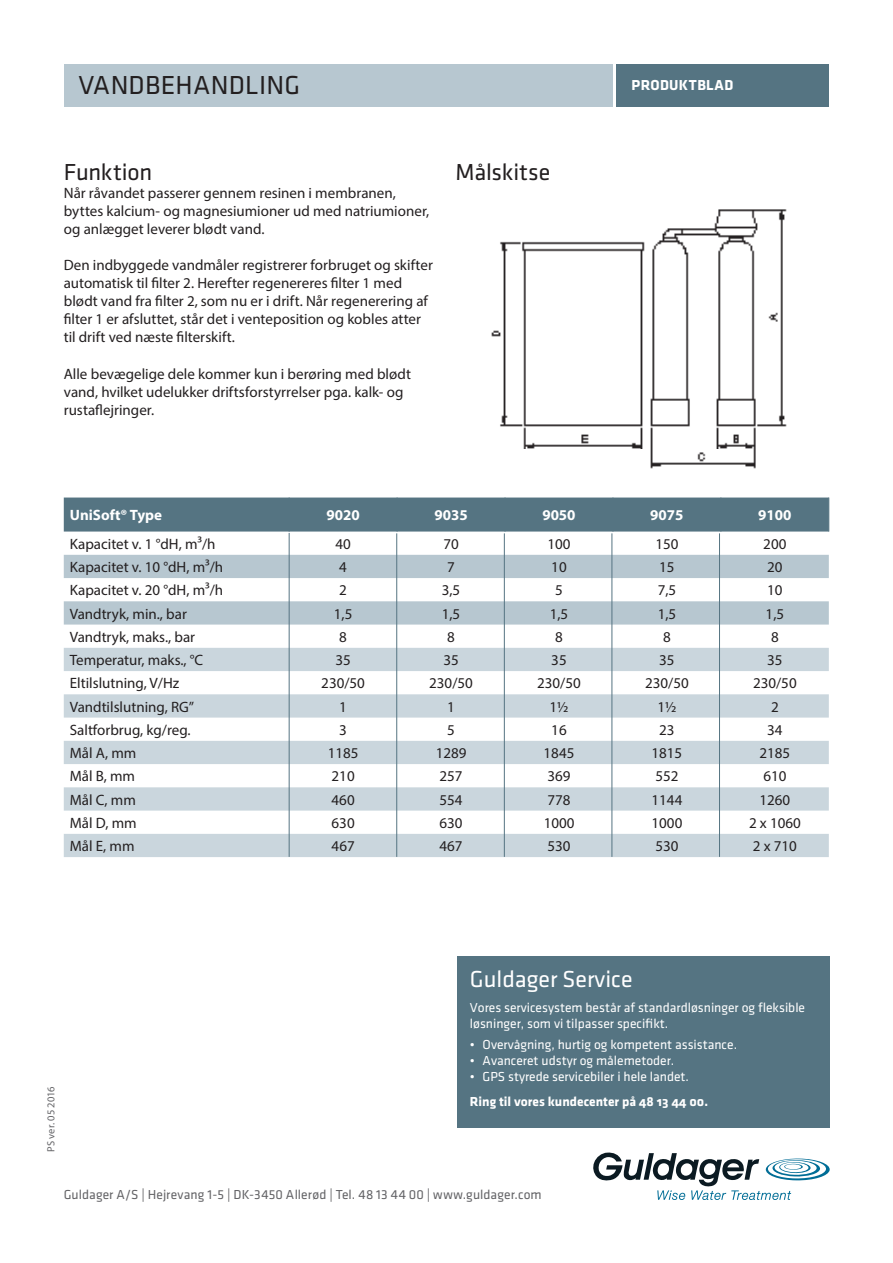
<style>
.page{position:relative;width:893px;height:1263px;background:#fff}
.page>*{position:absolute;margin:0;border:0;box-sizing:border-box;transform-origin:0 0}
.t1{font:27px "Klavika";letter-spacing:.01em;color:#231f20}
.t2{font:24px "Klavika";letter-spacing:-.01em;color:#231f20}
.t3{font:24px "Klavika";color:#fff}
.t4{font:15px/18px "Myriad Pro";color:#231f20}
.t5{font:700 15px "Myriad Pro";color:#fff}
.t6{font:15px "Klavika Bold Bold OSF";letter-spacing:.025em;color:#fff}
.t7{font:13.5px/16.2px "Klavika";color:#fff}
.t8{font:13.5px "Klavika";letter-spacing:.01em;color:#636366}
.t9{font:13.5px "Klavika Bold Bold OSF";color:#fff}
.t10{font:10.5px "Myriad Pro";letter-spacing:.005em;color:#636366}
</style>
<div class="page">
<svg style="left:593px;top:1152px;width:237px;height:48px"></svg>
<div style="left:64px;top:64px;width:548px;height:42px;background:#b7c7d0"></div>
<div style="left:617px;top:64px;width:212px;height:42px;background:#557482"></div>
<div style="left:457px;top:956px;width:372px;height:171px;background:#557482"></div>
<img style="left:491px;top:209px;width:296px;height:260px">
<div style="left:64px;top:497px;width:764px;height:34px;background:#557482"></div>
<svg style="left:64px;top:555px;width:765px;height:69px;fill:#b7c7d0"></svg>
<svg style="left:64px;top:648px;width:765px;height:209px;fill:#cad6dd"></svg>
<hr style="left:289px;top:497px;width:1px;height:34px;background:#557482">
<hr style="left:397px;top:497px;width:1px;height:34px;background:#557482">
<hr style="left:505px;top:497px;width:1px;height:34px;background:#557482">
<hr style="left:613px;top:497px;width:1px;height:34px;background:#557482">
<hr style="left:720px;top:497px;width:1px;height:34px;background:#557482">
<hr style="left:828px;top:497px;width:1px;height:34px;background:#557482">
<hr style="left:719px;top:533px;width:1px;height:324px;background:#557482">
<hr style="left:612px;top:533px;width:1px;height:324px;background:#557482">
<hr style="left:396px;top:533px;width:1px;height:324px;background:#557482">
<hr style="left:504px;top:533px;width:1px;height:324px;background:#557482">
<hr style="left:289px;top:533px;width:1px;height:324px;background:#557482">
<h1 class="t1" style="left:78px;top:72px;width:223px">VANDBEHANDLING</h1>
<h2 class="t2" style="left:64px;top:160px;width:90px">Funktion</h2>
<p class="t4" style="left:64px;top:184px;width:367px">Når råvandet passerer gennem resinen i membranen, byttes kalcium- og magnesiumioner ud med natriumioner, og anlægget leverer blødt vand.</p>
<p class="t4" style="left:64px;top:256px;width:371px">Den indbyggede vandmåler registrerer forbruget og skifter automatisk til filter 2. Herefter regenereres filter 1 med blødt vand fra filter 2, som nu er i drift. Når regenerering af filter 1 er afsluttet, står det i venteposition og kobles atter til drift ved næste filterskift.</p>
<p class="t4" style="left:64px;top:364px;width:349px">Alle bevægelige dele kommer kun i berøring med blødt vand, hvilket udelukker driftsforstyrrelser pga. kalk- og rustaflejringer.</p>
<h2 class="t2" style="left:456px;top:160px;width:96px">Målskitse</h2>
<p class="t6" style="left:631px;top:77px;width:103px">PRODUKTBLAD</p>
<p class="t5" style="left:70px;top:505px;width:94px">UniSoft® Type</p>
<p class="t5" style="left:326px;top:505px;width:35px">9020</p>
<p class="t5" style="left:434px;top:505px;width:35px">9035</p>
<p class="t5" style="left:542px;top:505px;width:35px">9050</p>
<p class="t5" style="left:650px;top:505px;width:35px">9075</p>
<p class="t5" style="left:758px;top:505px;width:35px">9100</p>
<p class="t4" style="left:70px;top:534px;width:147px">Kapacitet v. 1 °dH, m³/h</p>
<p class="t4" style="left:335px;top:534px;width:17px">40</p>
<p class="t4" style="left:443px;top:534px;width:17px">70</p>
<p class="t4" style="left:547px;top:534px;width:25px">100</p>
<p class="t4" style="left:655px;top:534px;width:25px">150</p>
<p class="t4" style="left:763px;top:534px;width:25px">200</p>
<p class="t4" style="left:70px;top:558px;width:155px">Kapacitet v. 10 °dH, m³/h</p>
<p class="t4" style="left:339px;top:558px;width:9px">4</p>
<p class="t4" style="left:447px;top:558px;width:9px">7</p>
<p class="t4" style="left:551px;top:558px;width:17px">10</p>
<p class="t4" style="left:659px;top:558px;width:17px">15</p>
<p class="t4" style="left:767px;top:558px;width:17px">20</p>
<p class="t4" style="left:70px;top:581px;width:155px">Kapacitet v. 20 °dH, m³/h</p>
<p class="t4" style="left:339px;top:581px;width:9px">2</p>
<p class="t4" style="left:442px;top:581px;width:20px">3,5</p>
<p class="t4" style="left:555px;top:581px;width:9px">5</p>
<p class="t4" style="left:658px;top:581px;width:20px">7,5</p>
<p class="t4" style="left:767px;top:581px;width:17px">10</p>
<p class="t4" style="left:70px;top:604px;width:119px">Vandtryk, min., bar</p>
<p class="t4" style="left:334px;top:604px;width:20px">1,5</p>
<p class="t4" style="left:442px;top:604px;width:20px">1,5</p>
<p class="t4" style="left:550px;top:604px;width:20px">1,5</p>
<p class="t4" style="left:658px;top:604px;width:20px">1,5</p>
<p class="t4" style="left:766px;top:604px;width:20px">1,5</p>
<p class="t4" style="left:70px;top:627px;width:127px">Vandtryk, maks., bar</p>
<p class="t4" style="left:339px;top:627px;width:9px">8</p>
<p class="t4" style="left:447px;top:627px;width:9px">8</p>
<p class="t4" style="left:555px;top:627px;width:9px">8</p>
<p class="t4" style="left:663px;top:627px;width:9px">8</p>
<p class="t4" style="left:771px;top:627px;width:9px">8</p>
<p class="t4" style="left:70px;top:651px;width:135px">Temperatur, maks., °C</p>
<p class="t4" style="left:335px;top:651px;width:17px">35</p>
<p class="t4" style="left:443px;top:651px;width:17px">35</p>
<p class="t4" style="left:551px;top:651px;width:17px">35</p>
<p class="t4" style="left:659px;top:651px;width:17px">35</p>
<p class="t4" style="left:767px;top:651px;width:17px">35</p>
<p class="t4" style="left:70px;top:674px;width:111px">Eltilslutning, V/Hz</p>
<p class="t4" style="left:321px;top:674px;width:45px">230/50</p>
<p class="t4" style="left:429px;top:674px;width:45px">230/50</p>
<p class="t4" style="left:537px;top:674px;width:45px">230/50</p>
<p class="t4" style="left:645px;top:674px;width:45px">230/50</p>
<p class="t4" style="left:753px;top:674px;width:45px">230/50</p>
<p class="t4" style="left:70px;top:697px;width:126px">Vandtilslutning, RG”</p>
<p class="t4" style="left:339px;top:697px;width:9px">1</p>
<p class="t4" style="left:447px;top:697px;width:9px">1</p>
<p class="t4" style="left:549px;top:697px;width:21px">1½</p>
<p class="t4" style="left:657px;top:697px;width:21px">1½</p>
<p class="t4" style="left:771px;top:697px;width:9px">2</p>
<p class="t4" style="left:70px;top:720px;width:122px">Saltforbrug, kg/reg.</p>
<p class="t4" style="left:339px;top:720px;width:9px">3</p>
<p class="t4" style="left:447px;top:720px;width:9px">5</p>
<p class="t4" style="left:551px;top:720px;width:17px">16</p>
<p class="t4" style="left:659px;top:720px;width:17px">23</p>
<p class="t4" style="left:767px;top:720px;width:17px">34</p>
<p class="t4" style="left:70px;top:744px;width:68px">Mål A, mm</p>
<p class="t4" style="left:328px;top:744px;width:32px">1185</p>
<p class="t4" style="left:436px;top:744px;width:32px">1289</p>
<p class="t4" style="left:544px;top:744px;width:32px">1845</p>
<p class="t4" style="left:652px;top:744px;width:32px">1815</p>
<p class="t4" style="left:759px;top:744px;width:32px">2185</p>
<p class="t4" style="left:70px;top:767px;width:67px">Mål B, mm</p>
<p class="t4" style="left:332px;top:767px;width:25px">210</p>
<p class="t4" style="left:440px;top:767px;width:25px">257</p>
<p class="t4" style="left:547px;top:767px;width:25px">369</p>
<p class="t4" style="left:655px;top:767px;width:25px">552</p>
<p class="t4" style="left:763px;top:767px;width:25px">610</p>
<p class="t4" style="left:70px;top:790px;width:68px">Mål C, mm</p>
<p class="t4" style="left:332px;top:790px;width:25px">460</p>
<p class="t4" style="left:440px;top:790px;width:25px">554</p>
<p class="t4" style="left:547px;top:790px;width:25px">778</p>
<p class="t4" style="left:652px;top:790px;width:32px">1144</p>
<p class="t4" style="left:759px;top:790px;width:32px">1260</p>
<p class="t4" style="left:70px;top:813px;width:68px">Mål D, mm</p>
<p class="t4" style="left:332px;top:813px;width:25px">630</p>
<p class="t4" style="left:440px;top:813px;width:25px">630</p>
<p class="t4" style="left:544px;top:813px;width:32px">1000</p>
<p class="t4" style="left:652px;top:813px;width:32px">1000</p>
<p class="t4" style="left:749px;top:813px;width:53px">2 x 1060</p>
<p class="t4" style="left:70px;top:837px;width:66px">Mål E, mm</p>
<p class="t4" style="left:332px;top:837px;width:25px">467</p>
<p class="t4" style="left:440px;top:837px;width:25px">467</p>
<p class="t4" style="left:547px;top:837px;width:25px">530</p>
<p class="t4" style="left:655px;top:837px;width:25px">530</p>
<p class="t4" style="left:753px;top:837px;width:46px">2 x 710</p>
<p class="t10" style="left:45px;top:1152px;width:67px;rotate:-90deg">PS ver. 05 2016</p>
<h2 class="t3" style="left:470px;top:967px;width:164px">Guldager Service</h2>
<p class="t7" style="left:470px;top:1000px;width:337px">Vores servicesystem består af standardløsninger og fleksible løsninger, som vi tilpasser specifikt.</p>
<p class="t7" style="left:470px;top:1036px;width:269px">• Overvågning, hurtig og kompetent assistance.</p>
<p class="t7" style="left:470px;top:1052px;width:206px">• Avanceret udstyr og målemetoder.</p>
<p class="t7" style="left:470px;top:1069px;width:221px">• GPS styrede servicebiler i hele landet.</p>
<p class="t9" style="left:470px;top:1094px;width:240px">Ring til vores kundecenter på 48 13 44 00.</p>
<p class="t8" style="left:64px;top:1188px;width:479px">Guldager A/S | Hejrevang 1-5 | DK-3450 Allerød | Tel. 48 13 44 00 | www.guldager.com</p>
</div>
